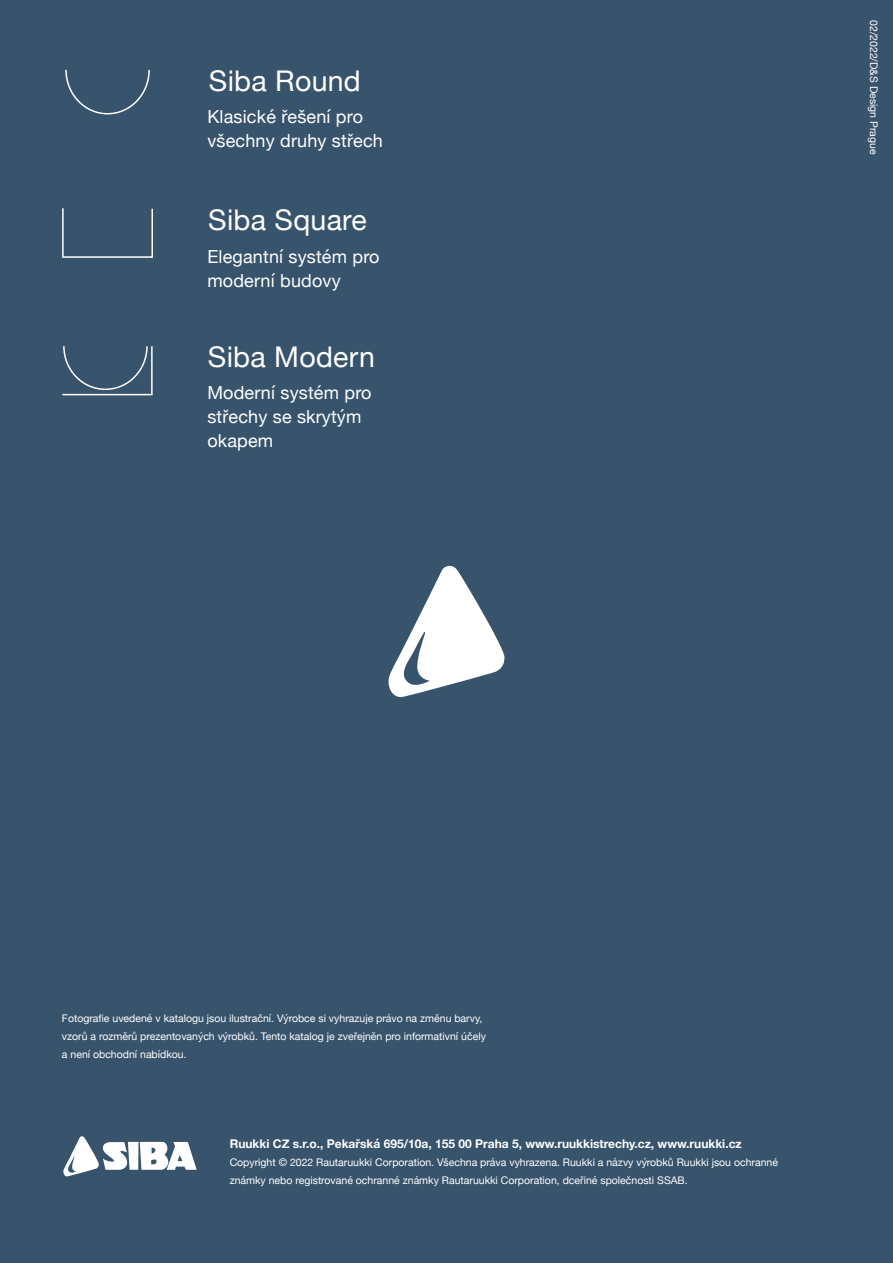
<style>
.page{position:relative;width:893px;height:1263px;background:#38536c}
.page>*{position:absolute;margin:0;border:0;box-sizing:border-box;transform-origin:0 0}
.t1{font:28.5px "Helvetica Neue";letter-spacing:.01em;color:#fff}
.t2{font:18px/24px "Helvetica Neue";letter-spacing:.01em;color:#fff}
.t3{font:700 12px "Helvetica Neue";color:#fff}
.t4{font:10.5px/18px "Helvetica Neue";color:#fff}
</style>
<div class="page">
<svg style="left:388px;top:566px;width:116px;height:132px"></svg>
<svg style="left:63px;top:1136px;width:134px;height:41px"></svg>
<svg style="left:65px;top:69px;width:85px;height:46px"></svg>
<div style="left:62px;top:207px;width:91px;height:51px;border:2px solid #fff"></div>
<svg style="left:62px;top:346px;width:91px;height:50px"></svg>
<h1 class="t1" style="left:209px;top:60px;width:153px">Siba Round</h1>
<h2 class="t2" style="left:207px;top:106px;width:177px">Klasické řešení pro všechny druhy střech</h2>
<h1 class="t1" style="left:208px;top:199px;width:160px">Siba Square</h1>
<h2 class="t2" style="left:207px;top:246px;width:174px">Elegantní systém pro moderní budovy</h2>
<h1 class="t1" style="left:208px;top:336px;width:169px">Siba Modern</h1>
<h2 class="t2" style="left:207px;top:382px;width:166px">Moderní systém pro střechy se skrytým okapem</h2>
<p class="t4" style="left:882px;top:20px;width:136px;rotate:90deg">02/2022/D&amp;S Design Prague</p>
<p class="t4" style="left:62px;top:1010px;width:425px">Fotografie uvedené v katalogu jsou ilustrační. Výrobce si vyhrazuje právo na změnu barvy, vzorů a rozměrů prezentovaných výrobků. Tento katalog je zveřejněn pro informativní účely a není obchodní nabídkou.</p>
<p class="t3" style="left:230px;top:1134px;width:514px">Ruukki CZ s.r.o., Pekařská 695/10a, 155 00 Praha 5, www.ruukkistrechy.cz, www.ruukki.cz</p>
<p class="t4" style="left:230px;top:1154px;width:550px">Copyright © 2022 Rautaruukki Corporation. Všechna práva vyhrazena. Ruukki a názvy výrobků Ruukki jsou ochranné známky nebo registrované ochranné známky Rautaruukki Corporation, dceřiné společnosti SSAB.</p>
</div>
